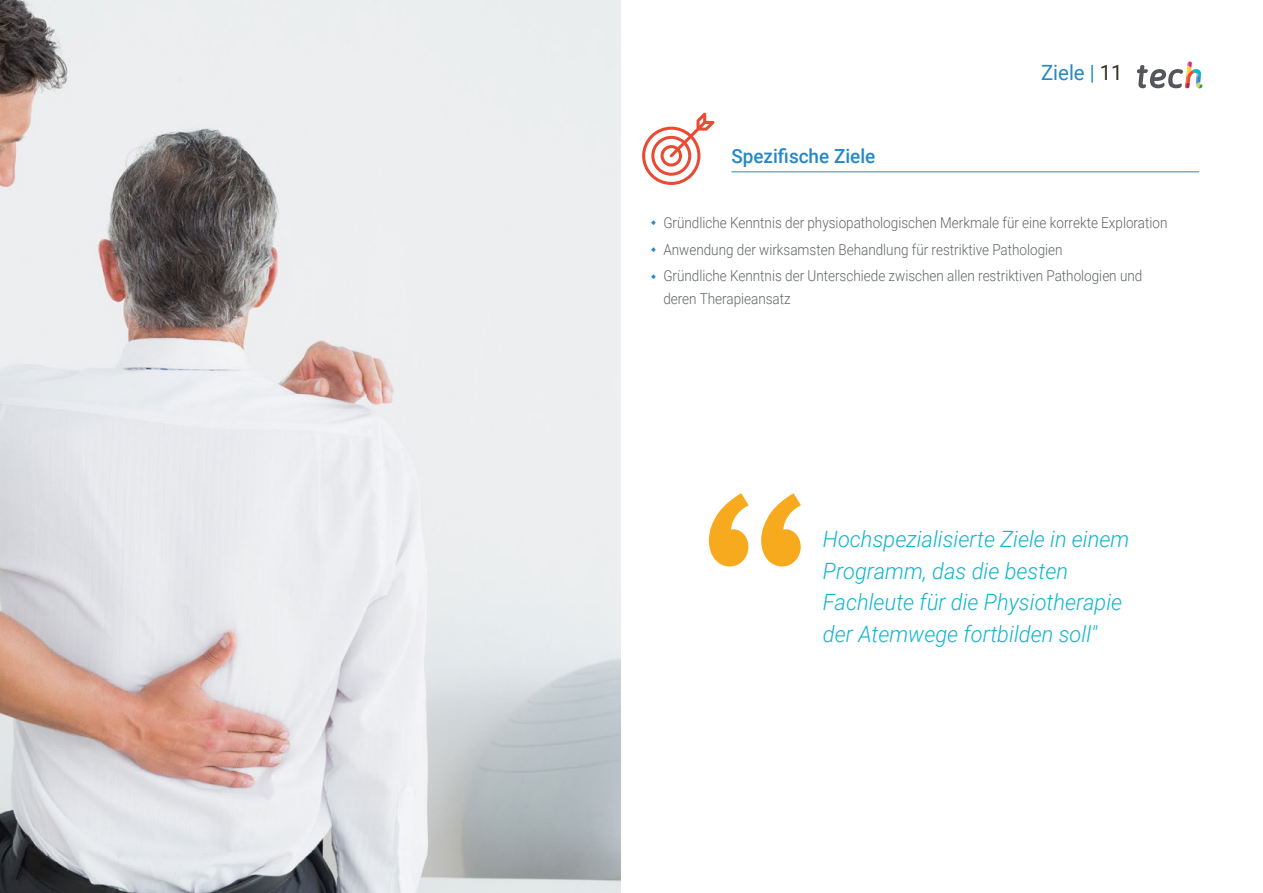
<style>
.page{position:relative;width:1263px;height:893px;background:#fff}
.page>*{position:absolute;margin:0;border:0;box-sizing:border-box;transform-origin:0 0}
.t1{font:italic 300 22.5px/31.5px "Roboto";color:#0fb6cf}
.t2{font:21px "Roboto";color:#2488c9}
.t3{font:500 19.5px "Roboto";color:#2488c9}
.t4{font:300 15px/26.7px "Roboto";color:#61646a;scale:.9 1}
.s1{color:#2289cb}
.s2{color:#312e20}
</style>
<div class="page">
<img style="left:0;top:0;width:621px;height:893px">
<hr style="left:731px;top:171px;width:468px;height:1px;background:#2488c9">
<svg style="left:642px;top:113px;width:72px;height:72px"></svg>
<svg style="left:1137px;top:62px;width:65px;height:27px"></svg>
<svg style="left:709px;top:493px;width:92px;height:73px"></svg>
<h3 class="t3" style="left:731px;top:143px;width:145px">Spezifische Ziele</h3>
<h2 class="t2" style="left:1041px;top:57px;width:83px">Ziele <span class="s1">|</span> <span class="s2">11</span></h2>
<p class="t4" style="left:663px;top:209px;width:561px">Gründliche Kenntnis der physiopathologischen Merkmale für eine korrekte Exploration<br>Anwendung der wirksamsten Behandlung für restriktive Pathologien<br>Gründliche Kenntnis der Unterschiede zwischen allen restriktiven Pathologien und</p>
<p class="t4" style="left:663px;top:285px;width:143px">deren Therapieansatz</p>
<h1 class="t1" style="left:823px;top:523px;width:308px">Hochspezialisierte Ziele in einem<br>Programm, das die besten<br>Fachleute für die Physiotherapie der Atemwege fortbilden soll"</h1>
</div>
